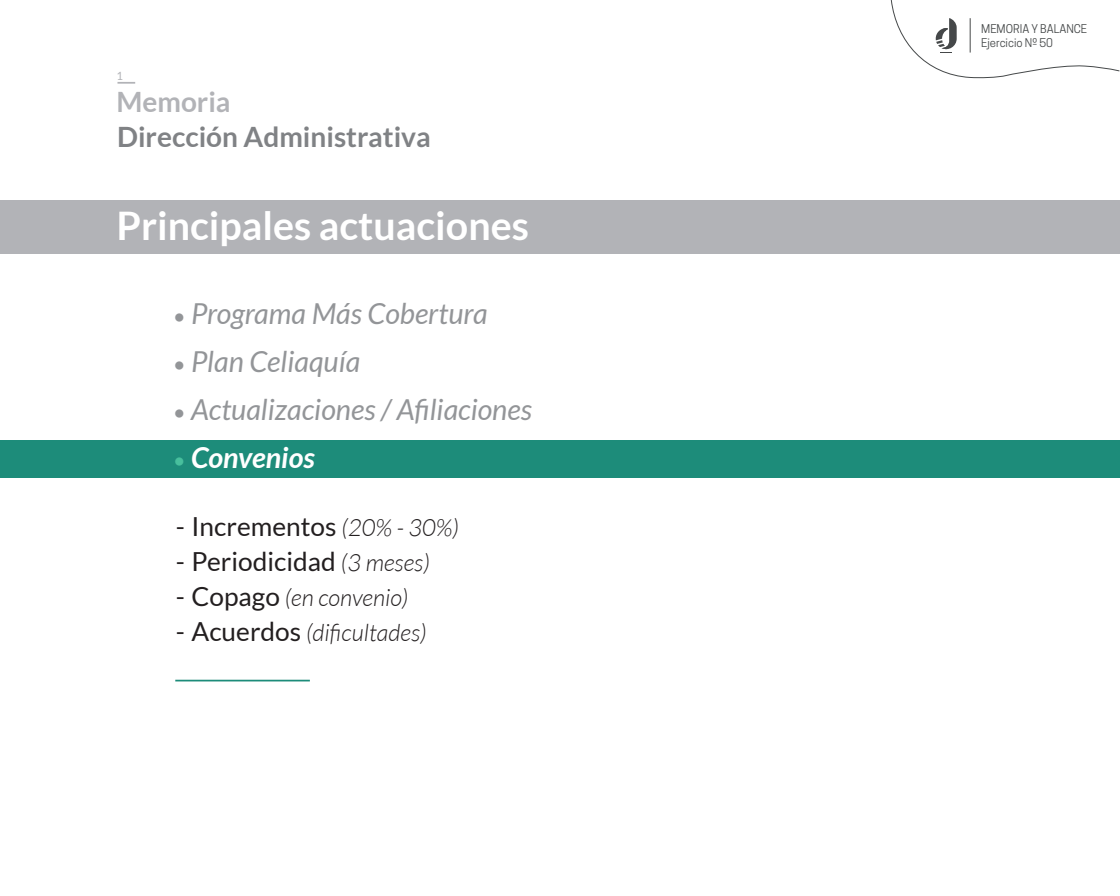
<style>
.page{position:relative;width:1120px;height:896px;background:#fff}
.page>*{position:absolute;margin:0;border:0;box-sizing:border-box;transform-origin:0 0}
.t1{font:700 39.38px "Lato";color:#fff}
.t2{font:italic 28.88px "Lato";color:#939598}
.t3{font:italic 700 28.88px "Lato";color:#fff}
.t4{font:700 28px "Lato";color:#808285}
.t5{font:700 28px "Lato";color:#b2b3b7}
.t6{font:26.25px "Lato";color:#231f20}
.t7{font:italic 300 23.62px "Lato";color:#231f20}
.t8{font:11.38px/14px "Cooper Hewitt";color:#454849}
.t9{font:11.38px "Lato";color:#b2b3b7}
.s1{font-size:21.88px}
.s2{font-weight:400;font-size:21.88px;color:#48bf9d}
.s3{font-weight:300;font-style:italic;font-size:23.62px}
.s4{font-weight:400;font-style:normal;font-size:26.25px}
</style>
<div class="page">
<div style="left:0;top:441px;width:1119px;height:37px;background:#1d8c7a"></div>
<div style="left:0;top:200px;width:1119px;height:53px;background:#b2b3b7"></div>
<svg style="left:117px;top:82px;width:18px;height:2px"></svg>
<svg style="left:891px;top:0;width:229px;height:78px"></svg>
<hr style="left:175px;top:680px;width:135px;height:1px;background:#1d8c7a">
<p class="t9" style="left:116px;top:70px;width:8px">1</p>
<p class="t5" style="left:116px;top:86px;width:116px">Memoria</p>
<p class="t4" style="left:117px;top:120px;width:315px">Dirección Administrativa</p>
<h1 class="t1" style="left:116px;top:203px;width:414px">Principales actuaciones</h1>
<p class="t2" style="left:173px;top:297px;width:316px"><span class="s1">•</span> Programa Más Cobertura</p>
<p class="t2" style="left:173px;top:345px;width:189px"><span class="s1">•</span> Plan Celiaquía</p>
<p class="t2" style="left:173px;top:393px;width:361px"><span class="s1">•</span> Actualizaciones / Afiliaciones</p>
<p class="t3" style="left:173px;top:441px;width:143px"><span class="s2">•</span> Convenios</p>
<p class="t6" style="left:176px;top:511px;width:285px">- Incrementos <span class="s3">(20% - 30%)</span></p>
<p class="t6" style="left:176px;top:546px;width:256px">- Periodicidad <span class="s3">(3 meses)</span></p>
<p class="t7" style="left:176px;top:584px;width:234px"><span class="s4">- Copago</span> (en convenio)</p>
<p class="t7" style="left:176px;top:619px;width:252px"><span class="s4">- Acuerdos</span> (dificultades)</p>
<p class="t8" style="left:981px;top:21px;width:107px">MEMORIA Y BALANCE<br>Ejercicio Nº 50</p>
</div>
